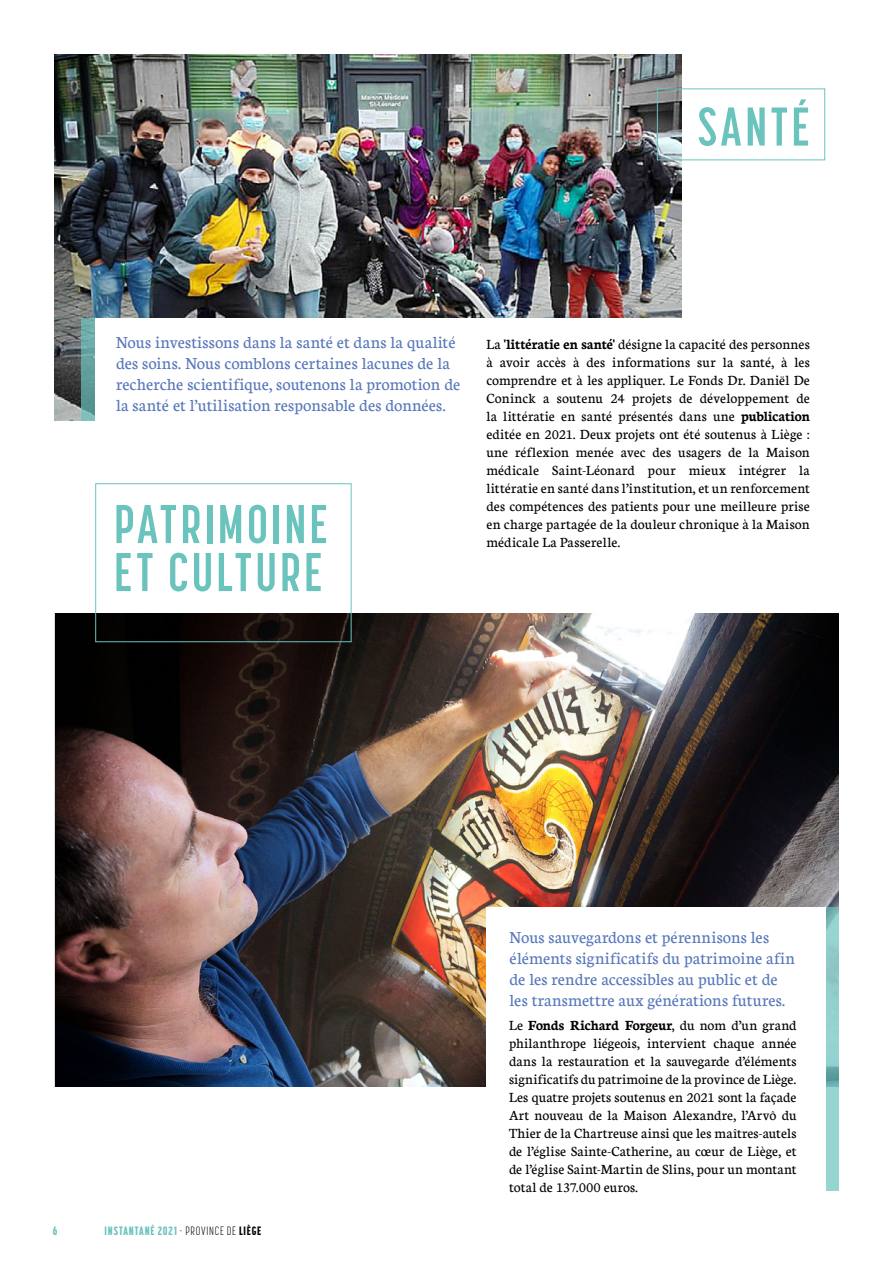
<style>
.page{position:relative;width:893px;height:1263px;background:#fff}
.page>*{position:absolute;margin:0;border:0;box-sizing:border-box;transform-origin:0 0}
.t1{font:700 54px/48px "Korolev Compressed";letter-spacing:.055em;color:#6bc3bd}
.t2{font:18px/21px "Neuton";letter-spacing:.005em;color:#5878bb}
.t3{font:15px/18px "Neuton";letter-spacing:.01em;color:#000;text-align:justify}
.t4{font:800 12px "Korolev Compressed";letter-spacing:.07em;color:#6bc3bd}
.s1{font-weight:700}
.s2{font-weight:300;color:#000}
.s3{color:#000}
</style>
<div class="page">
<img style="left:54px;top:54px;width:628px;height:367px">
<div style="left:95px;top:319px;width:730px;height:175px;background:#fff"></div>
<img style="left:55px;top:613px;width:784px;height:474px">
<svg style="left:81px;top:319px;width:14px;height:102px"></svg>
<div style="left:657px;top:89px;width:168px;height:71px;border:1px solid #6bc3bd"></div>
<div style="left:95px;top:483px;width:256px;height:159px;border:1px solid #6bc3bd"></div>
<div style="left:486px;top:908px;width:340px;height:301px;background:#fff"></div>
<svg style="left:826px;top:908px;width:13px;height:283px;background:#8fccc9"></svg>
<h1 class="t1" style="left:698px;top:102px;width:113px">SANTÉ</h1>
<p class="t2" style="left:116px;top:332px;width:346px">Nous investissons dans la santé et dans la qualité des soins. Nous comblons certaines lacunes de la recherche scientifique, soutenons la promotion de la santé et l’utilisation responsable des données.</p>
<h1 class="t1" style="left:114px;top:500px;width:216px">PATRIMOINE<br>ET CULTURE</h1>
<p class="t3" style="left:486px;top:334px;width:325px">La <span class="s1">'littératie en santé'</span> désigne la capacité des personnes à avoir accès à des informations sur la santé, à les comprendre et à les appliquer. Le Fonds Dr. Daniël De Coninck a soutenu 24 projets de développement de la littératie en santé présentés dans une <span class="s1">publication </span>editée en 2021. Deux projets ont été soutenus à Liège : une réflexion menée avec des usagers de la Maison médicale Saint-Léonard pour mieux intégrer la littératie en santé dans l’institution, et un renforcement des compétences des patients pour une meilleure prise en charge partagée de la douleur chronique à la Maison médicale La Passerelle.</p>
<p class="t4" style="left:53px;top:1224px;width:6px">6</p>
<p class="t4" style="left:105px;top:1224px;width:158px">INSTANTANÉ 2021 <span class="s2">- PROVINCE DE</span> <span class="s3">LIÈGE</span></p>
<p class="t2" style="left:510px;top:926px;width:287px">Nous sauvegardons et pérennisons les éléments significatifs du patrimoine afin de les rendre accessibles au public et de les transmettre aux générations futures.</p>
<p class="t3" style="left:509px;top:1016px;width:289px">Le <span class="s1">Fonds Richard Forgeur</span>, du nom d’un grand philanthrope liégeois, intervient chaque année dans la restauration et la sauvegarde d’éléments significatifs du patrimoine de la province de Liège.<br>Les quatre projets soutenus en 2021 sont la façade Art nouveau de la Maison Alexandre, l’Arvô du Thier de la Chartreuse ainsi que les maîtres-autels de l’église Sainte-Catherine, au cœur de Liège, et de l’église Saint-Martin de Slins, pour un montant total de 137.000 euros.</p>
</div>
